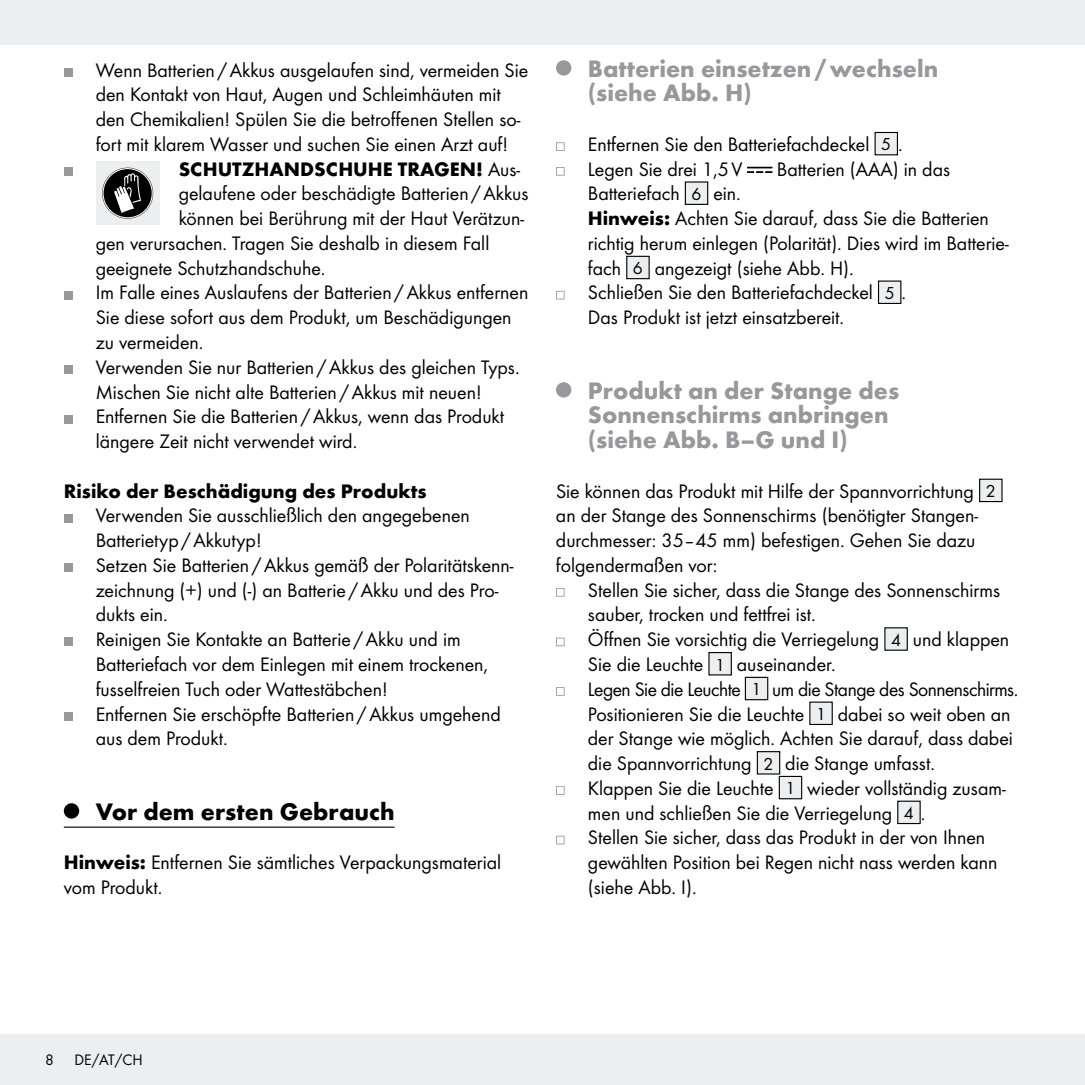
<style>
.page{position:relative;width:1085px;height:1085px;background:#fff}
.page>*{position:absolute;margin:0;border:0;box-sizing:border-box;transform-origin:0 0}
.t1{font:700 24.75px/24.8px "Futura";color:#97979c}
.t2{font:700 24.75px "Futura";color:#000}
.t3{font:20.25px/24.8px "Futura Boo";color:#000}
.t4{font:700 20.25px "Futura";color:#000}
.t5{font:15.75px "Futura Boo";color:#000}
.s1{font-family:"Futura Boo";font-weight:400}
.s2{font-family:"Futura";font-weight:700}
.s3{font-size:18px}
</style>
<div class="page">
<div style="left:0;top:1033px;width:1084px;height:51px;background:#eceeef"></div>
<div style="left:0;top:0;width:1084px;height:45px;background:#eceeef"></div>
<hr style="left:64px;top:826px;width:330px;height:1px;background:#000">
<div style="left:64px;top:68px;width:8px;height:9px;background:#97979c"></div>
<div style="left:64px;top:167px;width:8px;height:9px;background:#97979c"></div>
<div style="left:96px;top:161px;width:63px;height:64px;background:#eceeef"></div>
<svg style="left:102px;top:168px;width:51px;height:51px"></svg>
<div style="left:64px;top:291px;width:8px;height:8px;background:#97979c"></div>
<div style="left:64px;top:365px;width:8px;height:9px;background:#97979c"></div>
<div style="left:64px;top:414px;width:8px;height:9px;background:#97979c"></div>
<div style="left:64px;top:513px;width:8px;height:9px;background:#97979c"></div>
<div style="left:64px;top:563px;width:8px;height:9px;background:#97979c"></div>
<div style="left:64px;top:637px;width:8px;height:9px;background:#97979c"></div>
<div style="left:64px;top:711px;width:8px;height:9px;background:#97979c"></div>
<div style="left:64px;top:803px;width:15px;height:15px;background:#000;border-radius:50%"></div>
<div style="left:556px;top:60px;width:15px;height:16px;background:#97979c;border-radius:50%"></div>
<svg style="left:556px;top:142px;width:8px;height:9px"></svg>
<div style="left:875px;top:132px;width:22px;height:23px;background:#eceeef"></div>
<svg style="left:556px;top:167px;width:8px;height:9px"></svg>
<svg style="left:747px;top:167px;width:24px;height:6px"></svg>
<div style="left:685px;top:182px;width:22px;height:22px;background:#eceeef"></div>
<div style="left:684px;top:181px;width:24px;height:24px;border:1px solid #000"></div>
<div style="left:626px;top:256px;width:23px;height:22px;background:#eceeef"></div>
<div style="left:626px;top:256px;width:23px;height:23px;border:1px solid #000"></div>
<svg style="left:556px;top:291px;width:8px;height:8px"></svg>
<div style="left:878px;top:281px;width:22px;height:22px;background:#eceeef"></div>
<div style="left:877px;top:280px;width:24px;height:24px;border:1px solid #000"></div>
<div style="left:556px;top:382px;width:15px;height:15px;background:#97979c;border-radius:50%"></div>
<div style="left:979px;top:479px;width:22px;height:22px;background:#eceeef"></div>
<div style="left:978px;top:478px;width:24px;height:24px;border:1px solid #000"></div>
<svg style="left:556px;top:588px;width:8px;height:8px"></svg>
<svg style="left:556px;top:637px;width:8px;height:9px"></svg>
<div style="left:884px;top:627px;width:23px;height:23px;background:#eceeef"></div>
<div style="left:708px;top:652px;width:23px;height:22px;background:#eceeef"></div>
<svg style="left:556px;top:687px;width:8px;height:8px"></svg>
<div style="left:745px;top:677px;width:22px;height:22px;background:#eceeef"></div>
<div style="left:744px;top:676px;width:24px;height:24px;border:1px solid #000"></div>
<div style="left:809px;top:702px;width:23px;height:22px;background:#eceeef"></div>
<div style="left:757px;top:751px;width:22px;height:22px;background:#eceeef"></div>
<div style="left:756px;top:751px;width:24px;height:23px;border:1px solid #000"></div>
<svg style="left:556px;top:786px;width:8px;height:8px"></svg>
<div style="left:779px;top:776px;width:22px;height:22px;background:#eceeef"></div>
<div style="left:778px;top:775px;width:24px;height:24px;border:1px solid #000"></div>
<div style="left:897px;top:801px;width:23px;height:22px;background:#eceeef"></div>
<div style="left:897px;top:800px;width:23px;height:24px;border:1px solid #000"></div>
<svg style="left:556px;top:835px;width:8px;height:9px"></svg>
<p class="t3" style="left:96px;top:57px;width:434px">Wenn Batterien /Akkus ausgelaufen sind, vermeiden Sie den Kontakt von Haut, Augen und Schleimhäuten mit den Chemikalien! Spülen Sie die betroffenen Stellen so&shy;fort mit klarem Wasser und suchen Sie einen Arzt auf!</p>
<p class="t4" style="left:179px;top:156px;width:343px">SCHUTZHANDSCHUHE TRAGEN! <span class="s1">Aus-</span></p>
<p class="t3" style="left:179px;top:181px;width:351px">gelaufene oder beschädigte Batterien /Akkus</p>
<p class="t3" style="left:179px;top:206px;width:347px">können bei Berührung mit der Haut Verätzun-</p>
<p class="t3" style="left:96px;top:231px;width:395px">gen verursachen. Tragen Sie deshalb in diesem Fall</p>
<p class="t3" style="left:96px;top:255px;width:231px">geeignete Schutzhandschuhe.</p>
<p class="t3" style="left:96px;top:280px;width:434px">Im Falle eines Auslaufens der Batterien /Akkus entfernen</p>
<p class="t3" style="left:96px;top:305px;width:417px">Sie diese sofort aus dem Produkt, um Beschädigungen</p>
<p class="t3" style="left:96px;top:330px;width:109px">zu vermeiden.</p>
<p class="t3" style="left:96px;top:354px;width:425px">Verwenden Sie nur Batterien /Akkus des gleichen Typs.</p>
<p class="t3" style="left:96px;top:379px;width:387px">Mischen Sie nicht alte Batterien /Akkus mit neuen!</p>
<p class="t3" style="left:96px;top:404px;width:410px">Entfernen Sie die Batterien /Akkus, wenn das Produkt</p>
<p class="t3" style="left:96px;top:429px;width:263px">längere Zeit nicht verwendet wird.</p>
<p class="t4" style="left:64px;top:478px;width:364px">Risiko der Beschädigung des Produkts</p>
<p class="t3" style="left:96px;top:503px;width:419px">Verwenden Sie ausschließlich den angegebenen Batterietyp/Akkutyp!<br>Setzen Sie Batterien /Akkus gemäß der Polaritätskenn&shy;zeichnung (+) und (-) an Batterie /Akku und des Pro&shy;dukts ein.<br>Reinigen Sie Kontakte an Batterie /Akku und im Batteriefach vor dem Einlegen mit einem trockenen, fusselfreien Tuch oder Wattestäbchen!<br>Entfernen Sie erschöpfte Batterien /Akkus umgehend aus dem Produkt.</p>
<p class="t2" style="left:96px;top:795px;width:300px">Vor dem ersten Gebrauch</p>
<p class="t3" style="left:64px;top:849px;width:439px"><span class="s2">Hinweis:</span> Entfernen Sie sämtliches Verpackungsmaterial vom Produkt.</p>
<p class="t1" style="left:588px;top:55px;width:352px">Batterien einsetzen/wechseln (siehe Abb. H)</p>
<p class="t3" style="left:588px;top:132px;width:316px">Entfernen Sie den Batteriefachdeckel <span class="s3">5</span> .<br>Legen Sie drei 1,5V</p>
<p class="t3" style="left:776px;top:156px;width:175px">Batterien (AAA) in das</p>
<p class="t3" style="left:588px;top:181px;width:422px">Batteriefach <span class="s3">6</span> ein.<br><span class="s2">Hinweis:</span> Achten Sie darauf, dass Sie die Batterien richtig herum einlegen (Polarität). Dies wird im Batterie&shy;fach <span class="s3">6</span> angezeigt (siehe Abb. H).<br>Schließen Sie den Batteriefachdeckel <span class="s3">5</span> .<br>Das Produkt ist jetzt einsatzbereit.</p>
<p class="t1" style="left:588px;top:377px;width:313px">Produkt an der Stange des<br>Sonnenschirms anbringen (siehe Abb. B–G und I)</p>
<p class="t3" style="left:556px;top:478px;width:441px">Sie können das Produkt mit Hilfe der Spannvorrichtung <span class="s3">2 </span>an der Stange des Sonnenschirms (benötigter Stangen&shy;durchmesser: 35–45 mm) befestigen. Gehen Sie dazu folgendermaßen vor:</p>
<p class="t3" style="left:588px;top:577px;width:432px">Stellen Sie sicher, dass die Stange des Sonnenschirms sauber, trocken und fettfrei ist.<br>Öffnen Sie vorsichtig die Verriegelung <span class="s3">4</span> und klappen Sie die Leuchte <span class="s3">1</span> auseinander.<br>Legen Sie die Leuchte <span class="s3">1</span> um die Stange des Sonnenschirms.<br>Positionieren Sie die Leuchte <span class="s3">1</span> dabei so weit oben an der Stange wie möglich. Achten Sie darauf, dass dabei die Spannvorrichtung <span class="s3">2</span> die Stange umfasst.<br>Klappen Sie die Leuchte <span class="s3">1</span> wieder vollständig zusam&shy;men und schließen Sie die Verriegelung <span class="s3">4</span> .<br>Stellen Sie sicher, dass das Produkt in der von Ihnen gewählten Position bei Regen nicht nass werden kann (siehe Abb. I).</p>
<p class="t5" style="left:45px;top:1050px;width:10px">8</p>
<p class="t5" style="left:74px;top:1050px;width:70px">DE/AT/CH</p>
</div>
